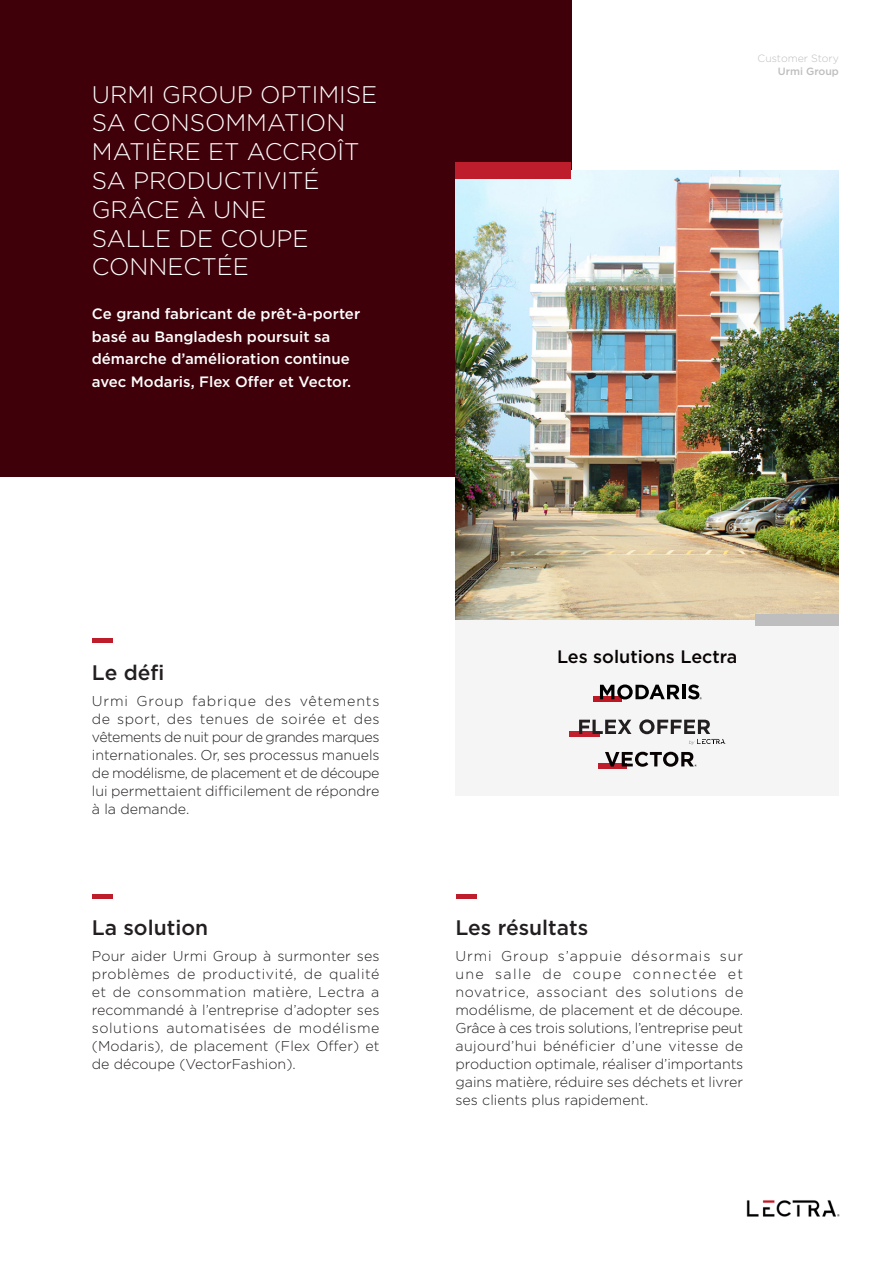
<style>
.page{position:relative;width:893px;height:1263px;background:#fff}
.page>*{position:absolute;margin:0;border:0;box-sizing:border-box;transform-origin:0 0}
.t1{font:300 24px/28.8px "Gotham";color:#fff}
.t2{font:500 21px "Gotham";color:#231f20}
.t3{font:500 18px "Gotham";color:#080302}
.t4{font:500 15px/22.5px "Gotham";color:#fff}
.t5{font:300 14.25px/18px "Gotham";color:#231f20;text-align:justify}
.t6{font:300 10.5px "Gotham";color:#bfbebe}
.t7{font:500 10.5px "Gotham";color:#bfbebe}
</style>
<div class="page">
<div style="left:0;top:0;width:571px;height:476px;background:#3f0009"></div>
<div style="left:92px;top:638px;width:21px;height:5px;background:#be1d2c"></div>
<hr style="left:455px;top:894px;width:21px;height:4px;background:#be1d2c">
<hr style="left:92px;top:894px;width:21px;height:4px;background:#be1d2c">
<img style="left:455px;top:170px;width:384px;height:450px">
<div style="left:455px;top:162px;width:116px;height:16px;background:#be1d2c"></div>
<div style="left:455px;top:620px;width:384px;height:176px;background:#f5f5f5"></div>
<div style="left:756px;top:614px;width:83px;height:12px;background:#bfbebe"></div>
<div style="left:569px;top:731px;width:30px;height:5px;background:#c01f2e"></div>
<svg style="left:579px;top:720px;width:52px;height:14px"></svg>
<svg style="left:639px;top:719px;width:87px;height:26px"></svg>
<div style="left:598px;top:764px;width:29px;height:5px;background:#be1d2c"></div>
<svg style="left:605px;top:752px;width:92px;height:15px"></svg>
<div style="left:593px;top:697px;width:29px;height:5px;background:#be1622"></div>
<svg style="left:600px;top:684px;width:79px;height:15px"></svg>
<hr style="left:682px;top:685px;width:3px;height:14px;background:#000">
<svg style="left:688px;top:684px;width:14px;height:15px"></svg>
<img style="left:746px;top:1200px;width:94px;height:17px">
<h1 class="t1" style="left:92px;top:79px;width:287px">URMI GROUP OPTIMISE<br>SA CONSOMMATION<br>MATIÈRE ET ACCROÎT<br>SA PRODUCTIVITÉ<br>GRÂCE À UNE<br>SALLE DE COUPE<br>CONNECTÉE</h1>
<p class="t4" style="left:92px;top:302px;width:270px">Ce grand fabricant de prêt-à-porter basé au Bangladesh poursuit sa démarche d’amélioration continue avec Modaris, Flex Offer et Vector.</p>
<p class="t6" style="left:758px;top:52px;width:83px">Customer Story</p>
<p class="t7" style="left:778px;top:64px;width:63px">Urmi Group</p>
<h2 class="t2" style="left:92px;top:658px;width:74px">Le défi</h2>
<p class="t5" style="left:92px;top:692px;width:289px">Urmi Group fabrique des vêtements de sport, des tenues de soirée et des vêtements de nuit pour de grandes marques internationales. Or, ses processus manuels de modélisme, de placement et de découpe lui permettaient difficilement de répondre à la demande.</p>
<h2 class="t2" style="left:92px;top:914px;width:118px">La solution</h2>
<p class="t5" style="left:92px;top:947px;width:289px">Pour aider Urmi Group à surmonter ses problèmes de productivité, de qualité et de consommation matière, Lectra a recommandé à l’entreprise d’adopter ses solutions automatisées de modélisme (Modaris), de placement (Flex Offer) et de découpe (VectorFashion).</p>
<p class="t3" style="left:557px;top:645px;width:182px">Les solutions Lectra</p>
<h2 class="t2" style="left:455px;top:914px;width:134px">Les résultats</h2>
<p class="t5" style="left:455px;top:947px;width:289px">Urmi Group s’appuie désormais sur une salle de coupe connectée et novatrice, associant des solutions de modélisme, de placement et de découpe.<br>Grâce à ces trois solutions, l’entreprise peut aujourd’hui bénéficier d’une vitesse de production optimale, réaliser d’importants gains matière, réduire ses déchets et livrer ses clients plus rapidement.</p>
</div>
